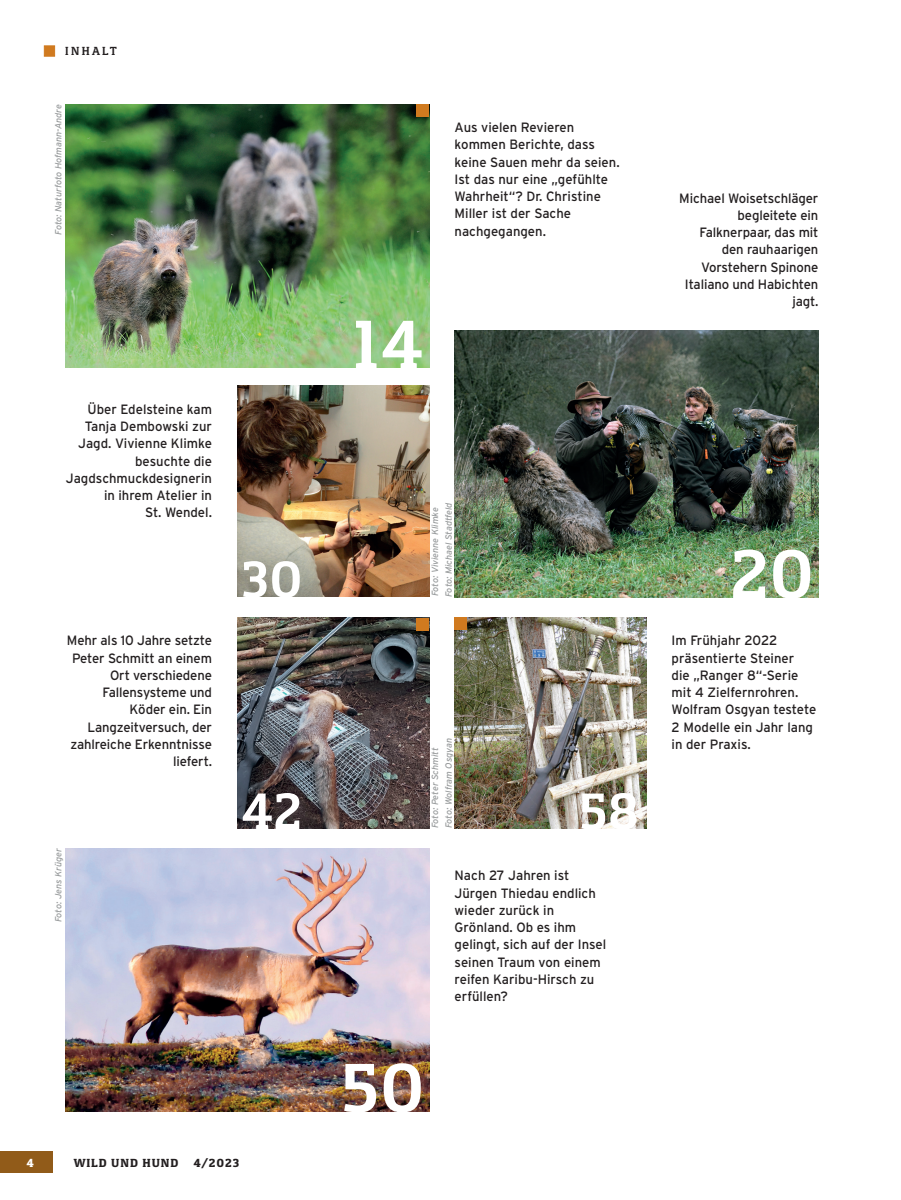
<style>
.page{position:relative;width:901px;height:1200px;background:#fff}
.page>*{position:absolute;margin:0;border:0;box-sizing:border-box;transform-origin:0 0}
.t1{font:700 70.5px "Foral Pro";color:#fff}
.t2{font:700 52.5px "Foral Pro";color:#fff}
.t3{font:13.5px/17.2px "Parey Interstate";color:#231f20}
.t4{font:800 12px "Foral Pro";letter-spacing:.075em;color:#231f20}
.t5{font:700 12px "Foral Pro";letter-spacing:.2em;color:#231f20}
.t6{font:800 12px "Foral Pro";color:#fff}
.t7{font:italic 9px "Parey Interstate";color:#989b9c}
</style>
<div class="page">
<img style="left:65px;top:105px;width:364px;height:262px">
<img style="left:237px;top:386px;width:192px;height:210px">
<img style="left:237px;top:618px;width:192px;height:210px">
<img style="left:454px;top:617px;width:192px;height:211px">
<img style="left:454px;top:330px;width:364px;height:267px">
<img style="left:65px;top:848px;width:364px;height:263px">
<div style="left:416px;top:105px;width:13px;height:12px;background:#d07a1f"></div>
<div style="left:416px;top:618px;width:13px;height:12px;background:#d07a1f"></div>
<div style="left:454px;top:617px;width:13px;height:13px;background:#d07a1f"></div>
<div style="left:0;top:1151px;width:52px;height:21px;background:#915b19"></div>
<svg style="left:44px;top:45px;width:11px;height:12px"></svg>
<p class="t5" style="left:65px;top:44px;width:53px">INHALT</p>
<p class="t7" style="left:53px;top:235px;width:132px;rotate:-90deg">Foto: Naturfoto Hofmann-Andre</p>
<p class="t3" style="left:66px;top:400px;width:148px;text-align:right">Über Edelsteine kam<br>Tanja Dembowski zur<br>Jagd. Vivienne Klimke besuchte die<br>Jagdschmuckdesignerin in ihrem Atelier in<br>St. Wendel.</p>
<p class="t3" style="left:67px;top:631px;width:147px;text-align:right">Mehr als 10 Jahre setzte<br>Peter Schmitt an einem<br>Ort verschiedene<br>Fallensysteme und<br>Köder ein. Ein<br>Langzeitversuch, der zahlreiche Erkenntnisse liefert.</p>
<p class="t7" style="left:53px;top:922px;width:75px;rotate:-90deg">Foto: Jens Krüger</p>
<h1 class="t1" style="left:351px;top:302px;width:74px">14</h1>
<p class="t3" style="left:454px;top:119px;width:166px">Aus vielen Revieren kommen Berichte, dass keine Sauen mehr da seien.<br>Ist das nur eine „gefühlte<br>Wahrheit“? Dr. Christine<br>Miller ist der Sache nachgegangen.</p>
<p class="t3" style="left:679px;top:189px;width:141px;text-align:right">Michael Woisetschläger begleitete ein<br>Falknerpaar, das mit den rauhaarigen<br>Vorstehern Spinone<br>Italiano und Habichten jagt.</p>
<p class="t7" style="left:443px;top:597px;width:96px;rotate:-90deg">Foto: Michael Stadtfeld</p>
<p class="t7" style="left:429px;top:596px;width:90px;rotate:-90deg">Foto: Vivienne Klimke</p>
<h2 class="t2" style="left:241px;top:547px;width:63px">30</h2>
<h1 class="t1" style="left:730px;top:531px;width:85px">20</h1>
<h2 class="t2" style="left:241px;top:779px;width:62px">42</h2>
<p class="t7" style="left:443px;top:828px;width:91px;rotate:-90deg">Foto: Wolfram Osgyan</p>
<p class="t7" style="left:429px;top:828px;width:82px;rotate:-90deg">Foto: Peter Schmitt</p>
<h2 class="t2" style="left:578px;top:779px;width:62px">58</h2>
<p class="t3" style="left:454px;top:866px;width:153px">Nach 27 Jahren ist<br>Jürgen Thiedau endlich wieder zurück in<br>Grönland. Ob es ihm gelingt, sich auf der Insel seinen Traum von einem reifen Karibu-Hirsch zu erfüllen?</p>
<h1 class="t1" style="left:340px;top:1044px;width:86px">50</h1>
<p class="t3" style="left:671px;top:632px;width:146px">Im Frühjahr 2022 präsentierte Steiner<br>die „Ranger 8“-Serie mit 4 Zielfernrohren.<br>Wolfram Osgyan testete<br>2 Modelle ein Jahr lang in der Praxis.</p>
<p class="t6" style="left:26px;top:1155px;width:9px">4</p>
<p class="t4" style="left:74px;top:1155px;width:106px">WILD UND HUND</p>
<p class="t4" style="left:193px;top:1155px;width:47px">4/2023</p>
</div>
